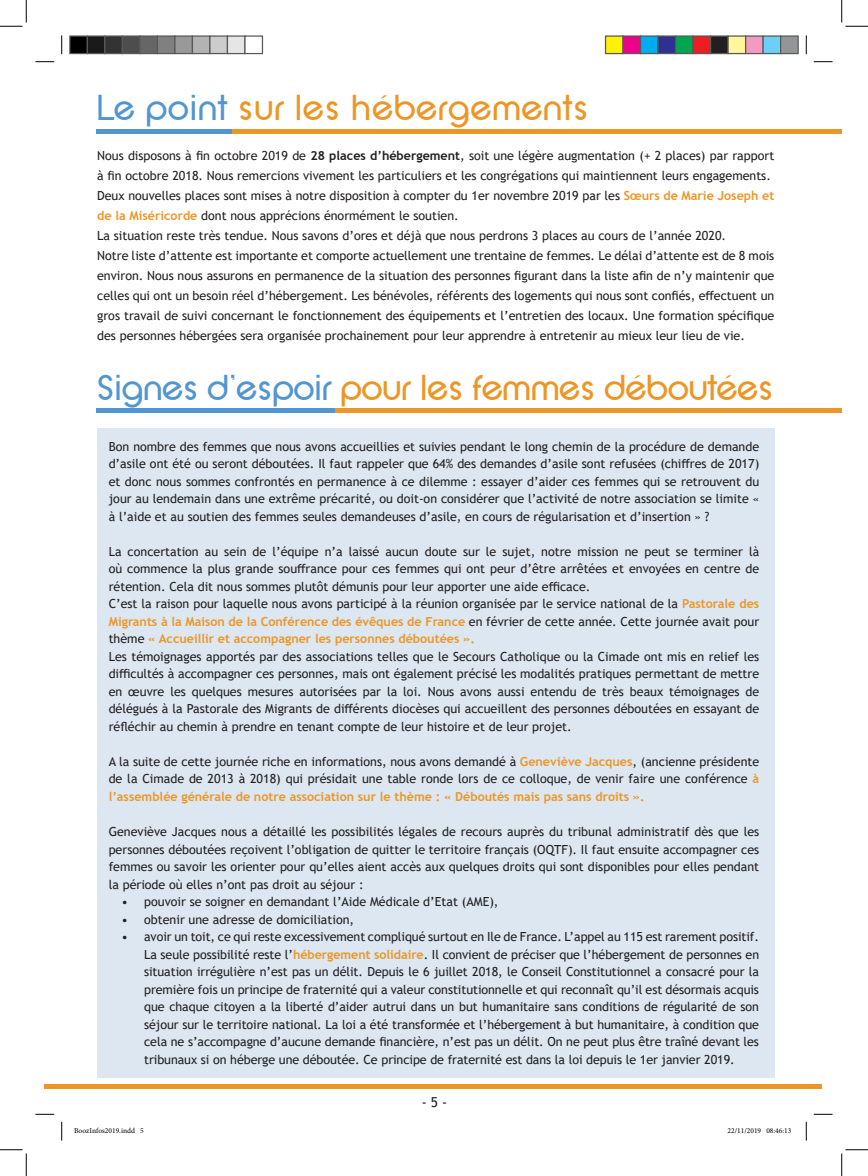
<style>
.page{position:relative;width:868px;height:1176px;background:#fff}
.page>*{position:absolute;margin:0;border:0;box-sizing:border-box;transform-origin:0 0}
.t1{font:37.5px "SF New Republic";letter-spacing:-.05em;color:#ec9627}
.t2{font:37.5px "SF New Republic";letter-spacing:-.025em;color:#ec9627}
.t3{font:13.75px "Trebuchet MS";color:#231f20}
.t4{font:12.5px/17.5px "Trebuchet MS";color:#231f20;text-align:justify}
.t5{font:7.5px "Minion Pro";color:#000}
.s1{color:#5296d1}
.s2{font-weight:700}
.s3{font-weight:700;color:#ec9627}
</style>
<div class="page">
<div style="left:231px;top:129px;width:610px;height:5px;background:#ec9627"></div>
<div style="left:335px;top:408px;width:506px;height:5px;background:#ec9627"></div>
<div style="left:96px;top:129px;width:135px;height:5px;background:#5296d1"></div>
<div style="left:96px;top:408px;width:239px;height:5px;background:#5296d1"></div>
<div style="left:97px;top:428px;width:677px;height:649px;background:#dce7f1"></div>
<div style="left:44px;top:1084px;width:777px;height:5px;background:#ec9627"></div>
<svg style="left:35px;top:61px;width:19px;height:1px"></svg>
<svg style="left:813px;top:61px;width:19px;height:1px"></svg>
<svg style="left:35px;top:1113px;width:19px;height:2px"></svg>
<svg style="left:813px;top:1113px;width:19px;height:2px"></svg>
<svg style="left:61px;top:35px;width:1px;height:19px"></svg>
<svg style="left:61px;top:1122px;width:1px;height:18px"></svg>
<svg style="left:805px;top:35px;width:2px;height:19px"></svg>
<svg style="left:805px;top:1122px;width:2px;height:18px"></svg>
<svg style="left:0;top:0;width:27px;height:27px"></svg>
<svg style="left:0;top:1149px;width:27px;height:27px"></svg>
<svg style="left:841px;top:0;width:26px;height:27px"></svg>
<svg style="left:841px;top:1149px;width:26px;height:27px"></svg>
<div style="left:70px;top:36px;width:17px;height:18px;background:#000"></div>
<div style="left:69px;top:35px;width:19px;height:19px;border:1px solid #595959"></div>
<div style="left:87px;top:36px;width:18px;height:18px;background:#1a1a1a"></div>
<div style="left:87px;top:35px;width:18px;height:19px;border:1px solid #595959"></div>
<div style="left:105px;top:36px;width:17px;height:18px;background:#333"></div>
<div style="left:104px;top:35px;width:19px;height:19px;border:1px solid #595959"></div>
<div style="left:122px;top:36px;width:18px;height:18px;background:#4d4d4d"></div>
<div style="left:122px;top:35px;width:18px;height:19px;border:1px solid #595959"></div>
<div style="left:140px;top:36px;width:17px;height:18px;background:#666"></div>
<div style="left:139px;top:35px;width:19px;height:19px;border:1px solid #595959"></div>
<div style="left:157px;top:36px;width:18px;height:18px;background:#808080"></div>
<div style="left:157px;top:35px;width:18px;height:19px;border:1px solid #595959"></div>
<div style="left:175px;top:36px;width:17px;height:18px;background:#999"></div>
<div style="left:174px;top:35px;width:19px;height:19px;border:1px solid #595959"></div>
<div style="left:192px;top:36px;width:18px;height:18px;background:#b3b3b3"></div>
<div style="left:192px;top:35px;width:18px;height:19px;border:1px solid #595959"></div>
<div style="left:210px;top:36px;width:17px;height:18px;background:#ccc"></div>
<div style="left:209px;top:35px;width:19px;height:19px;border:1px solid #595959"></div>
<div style="left:227px;top:36px;width:18px;height:18px;background:#e6e6e6"></div>
<div style="left:227px;top:35px;width:18px;height:19px;border:1px solid #595959"></div>
<div style="left:244px;top:35px;width:19px;height:19px;border:1px solid #595959"></div>
<div style="left:605px;top:36px;width:18px;height:18px;background:#fff101"></div>
<div style="left:605px;top:35px;width:18px;height:19px;border:1px solid #595959"></div>
<div style="left:623px;top:36px;width:17px;height:18px;background:#ed028c"></div>
<div style="left:622px;top:35px;width:19px;height:19px;border:1px solid #595959"></div>
<div style="left:640px;top:36px;width:18px;height:18px;background:#00aeef"></div>
<div style="left:640px;top:35px;width:18px;height:19px;border:1px solid #595959"></div>
<div style="left:658px;top:36px;width:17px;height:18px;background:#2e3092"></div>
<div style="left:657px;top:35px;width:19px;height:19px;border:1px solid #595959"></div>
<div style="left:675px;top:36px;width:18px;height:18px;background:#00a54f"></div>
<div style="left:675px;top:35px;width:18px;height:19px;border:1px solid #595959"></div>
<div style="left:693px;top:36px;width:17px;height:18px;background:#ee1d23"></div>
<div style="left:692px;top:35px;width:19px;height:19px;border:1px solid #595959"></div>
<div style="left:710px;top:36px;width:18px;height:18px;background:#231f20"></div>
<div style="left:710px;top:35px;width:18px;height:19px;border:1px solid #595959"></div>
<div style="left:728px;top:36px;width:17px;height:18px;background:#fff79a"></div>
<div style="left:727px;top:35px;width:19px;height:19px;border:1px solid #595959"></div>
<div style="left:745px;top:36px;width:18px;height:18px;background:#f499c2"></div>
<div style="left:745px;top:35px;width:18px;height:19px;border:1px solid #595959"></div>
<div style="left:763px;top:36px;width:17px;height:18px;background:#6bcff6"></div>
<div style="left:762px;top:35px;width:19px;height:19px;border:1px solid #595959"></div>
<div style="left:780px;top:36px;width:18px;height:18px;background:#939598"></div>
<div style="left:780px;top:35px;width:18px;height:19px;border:1px solid #595959"></div>
<h1 class="t2" style="left:95px;top:88px;width:495px"><span class="s1">Le point</span> sur les hébergements</h1>
<p class="t4" style="left:97px;top:145px;width:678px;line-height:20px;text-align:left">Nous disposons à fin octobre 2019 de <span class="s2">28 places d’hébergement</span>, soit une légère augmentation (+ 2 places) par rapport à fin octobre 2018. Nous remercions vivement les particuliers et les congrégations qui maintiennent leurs engagements.<br>Deux nouvelles places sont mises à notre disposition à compter du 1er novembre 2019 par les <span class="s3">Sœurs de Marie Joseph et de la Miséricorde</span> dont nous apprécions énormément le soutien.<br>La situation reste très tendue. Nous savons d’ores et déjà que nous perdrons 3 places au cours de l’année 2020.<br>Notre liste d’attente est importante et comporte actuellement une trentaine de femmes. Le délai d’attente est de 8 mois environ. Nous nous assurons en permanence de la situation des personnes figurant dans la liste afin de n’y maintenir que celles qui ont un besoin réel d’hébergement. Les bénévoles, référents des logements qui nous sont confiés, effectuent un gros travail de suivi concernant le fonctionnement des équipements et l’entretien des locaux. Une formation spécifique des personnes hébergées sera organisée prochainement pour leur apprendre à entretenir au mieux leur lieu de vie.</p>
<h1 class="t1" style="left:95px;top:368px;width:680px"><span class="s1">Signes d’espoir</span> pour les femmes déboutées</h1>
<p class="t4" style="left:109px;top:438px;width:652px">Bon nombre des femmes que nous avons accueillies et suivies pendant le long chemin de la procédure de demande d’asile ont été ou seront déboutées. Il faut rappeler que 64% des demandes d’asile sont refusées (chiffres de 2017) et donc nous sommes confrontés en permanence à ce dilemme : essayer d’aider ces femmes qui se retrouvent du jour au lendemain dans une extrême précarité, ou doit-on considérer que l’activité de notre association se limite « à l’aide et au soutien des femmes seules demandeuses d’asile, en cours de régularisation et d’insertion » ?</p>
<p class="t4" style="left:109px;top:543px;width:652px;text-align:left">La concertation au sein de l’équipe n’a laissé aucun doute sur le sujet, notre mission ne peut se terminer là où commence la plus grande souffrance pour ces femmes qui ont peur d’être arrêtées et envoyées en centre de rétention. Cela dit nous sommes plutôt démunis pour leur apporter une aide efficace.<br>C’est la raison pour laquelle nous avons participé à la réunion organisée par le service national de la <span class="s3">Pastorale des Migrants à la Maison de la Conférence des évêques de France</span> en février de cette année. Cette journée avait pour thème <span class="s3">« Accueillir et accompagner les personnes déboutées ».<br></span>Les témoignages apportés par des associations telles que le Secours Catholique ou la Cimade ont mis en relief les difficultés à accompagner ces personnes, mais ont également précisé les modalités pratiques permettant de mettre en œuvre les quelques mesures autorisées par la loi. Nous avons aussi entendu de très beaux témoignages de délégués à la Pastorale des Migrants de différents diocèses qui accueillent des personnes déboutées en essayant de réfléchir au chemin à prendre en tenant compte de leur histoire et de leur projet.</p>
<p class="t4" style="left:109px;top:753px;width:652px">A la suite de cette journée riche en informations, nous avons demandé à <span class="s3">Geneviève Jacques</span>, (ancienne présidente de la Cimade de 2013 à 2018) qui présidait une table ronde lors de ce colloque, de venir faire une conférence <span class="s3">à l’assemblée générale de notre association sur le thème : « Déboutés mais pas sans droits ».</span></p>
<p class="t4" style="left:109px;top:823px;width:652px">Geneviève Jacques nous a détaillé les possibilités légales de recours auprès du tribunal administratif dès que les personnes déboutées reçoivent l’obligation de quitter le territoire français (OQTF). Il faut ensuite accompagner ces femmes ou savoir les orienter pour qu’elles aient accès aux quelques droits qui sont disponibles pour elles pendant la période où elles n’ont pas droit au séjour :</p>
<p class="t4" style="left:122px;top:893px;width:378px">• pouvoir se soigner en demandant l’Aide Médicale d’Etat (AME),</p>
<p class="t4" style="left:122px;top:910px;width:234px">• obtenir une adresse de domiciliation,</p>
<p class="t4" style="left:144px;top:928px;width:616px;text-indent:-22px">• avoir un toit, ce qui reste excessivement compliqué surtout en Ile de France. L’appel au 115 est rarement positif.<br>La seule possibilité reste l’<span class="s3">hébergement solidaire</span>. Il convient de préciser que l’hébergement de personnes en situation irrégulière n’est pas un délit. Depuis le 6 juillet 2018, le Conseil Constitutionnel a consacré pour la première fois un principe de fraternité qui a valeur constitutionnelle et qui reconnaît qu’il est désormais acquis que chaque citoyen a la liberté d’aider autrui dans un but humanitaire sans conditions de régularité de son séjour sur le territoire national. La loi a été transformée et l’hébergement à but humanitaire, à condition que cela ne s’accompagne d’aucune demande financière, n’est pas un délit. On ne peut plus être traîné devant les tribunaux si on héberge une déboutée. Ce principe de fraternité est dans la loi depuis le 1er janvier 2019.</p>
<p class="t3" style="left:422px;top:1093px;width:27px">- 5 -</p>
<p class="t5" style="left:74px;top:1125px;width:71px">BoozInfos2019.indd 5</p>
<p class="t5" style="left:727px;top:1125px;width:65px">22/11/2019 08:46:13</p>
</div>
